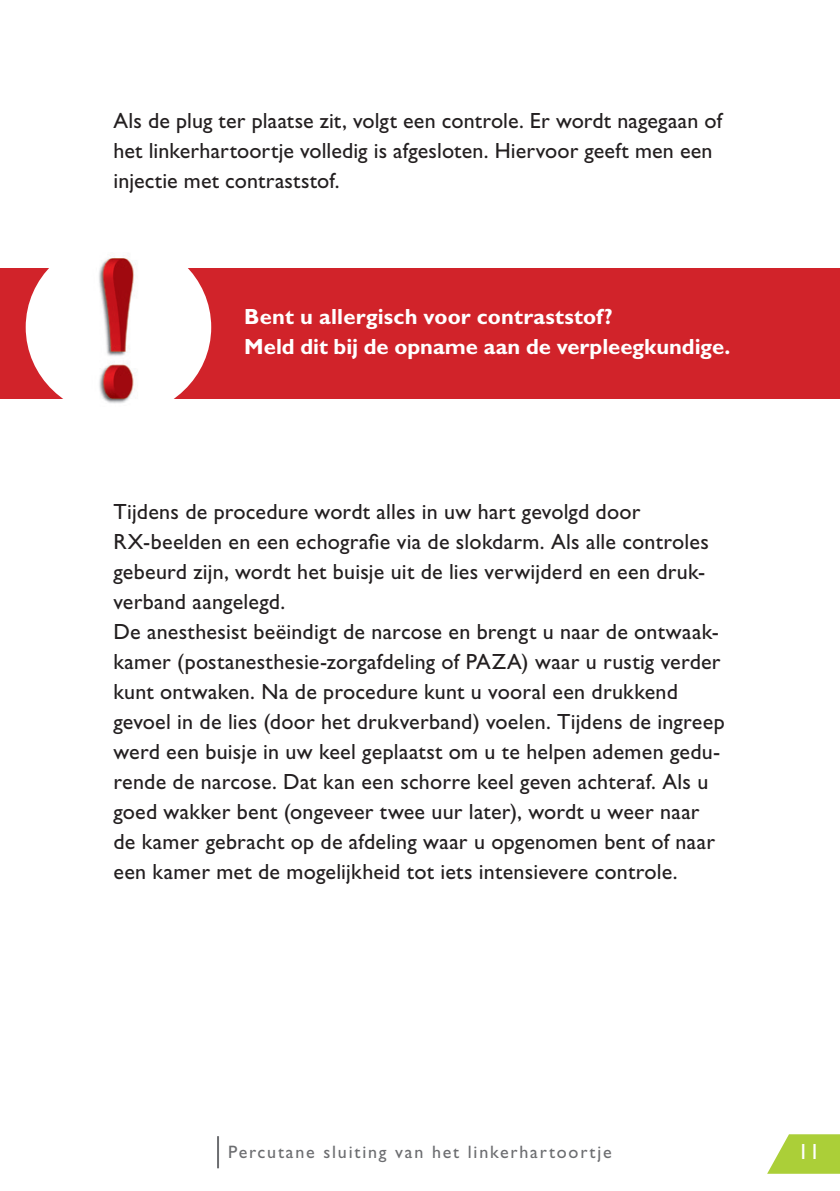
<style>
.page{position:relative;width:840px;height:1191px;background:#fff}
.page>*{position:absolute;margin:0;border:0;box-sizing:border-box;transform-origin:0 0}
.t1{font:22px/30px "Gill Sans Std";letter-spacing:.01em;color:#231f20}
.t2{font:700 22px/30px "Gill Sans Std";color:#fff}
.t3{font:22px "Gill Sans Std";color:#fff}
.t4{font:18px "Gill Sans Std";letter-spacing:.1em;color:#6c6d70}
</style>
<div class="page">
<hr style="left:217px;top:1136px;width:2px;height:32px;background:#6c6d70">
<svg style="left:767px;top:1134px;width:72px;height:39px"></svg>
<div style="left:0;top:268px;width:839px;height:130px;background:#d1232a"></div>
<img style="left:26px;top:255px;width:185px;height:149px">
<p class="t1" style="left:113px;top:106px;width:610px">Als de plug ter plaatse zit, volgt een controle. Er wordt nagegaan of het linkerhartoortje volledig is afgesloten. Hiervoor geeft men een injectie met contraststof.</p>
<p class="t2" style="left:244px;top:301px;width:487px">Bent u allergisch voor contraststof?<br>Meld dit bij de opname aan de verpleegkundige.</p>
<p class="t1" style="left:113px;top:496px;width:612px">Tijdens de procedure wordt alles in uw hart gevolgd door RX-beelden en een echografie via de slokdarm. Als alle controles gebeurd zijn, wordt het buisje uit de lies verwijderd en een druk&shy;verband aangelegd.<br>De anesthesist beëindigt de narcose en brengt u naar de ontwaak&shy;kamer (postanesthesie-zorgafdeling of PAZA) waar u rustig verder kunt ontwaken. Na de procedure kunt u vooral een drukkend gevoel in de lies (door het drukverband) voelen. Tijdens de ingreep werd een buisje in uw keel geplaatst om u te helpen ademen gedu&shy;rende de narcose. Dat kan een schorre keel geven achteraf. Als u goed wakker bent (ongeveer twee uur later), wordt u weer naar de kamer gebracht op de afdeling waar u opgenomen bent of naar een kamer met de mogelijkheid tot iets intensievere controle.</p>
<p class="t4" style="left:228px;top:1141px;width:385px">Percutane sluiting van het linkerhartoortje</p>
<p class="t3" style="left:797px;top:1138px;width:23px">11</p>
</div>
